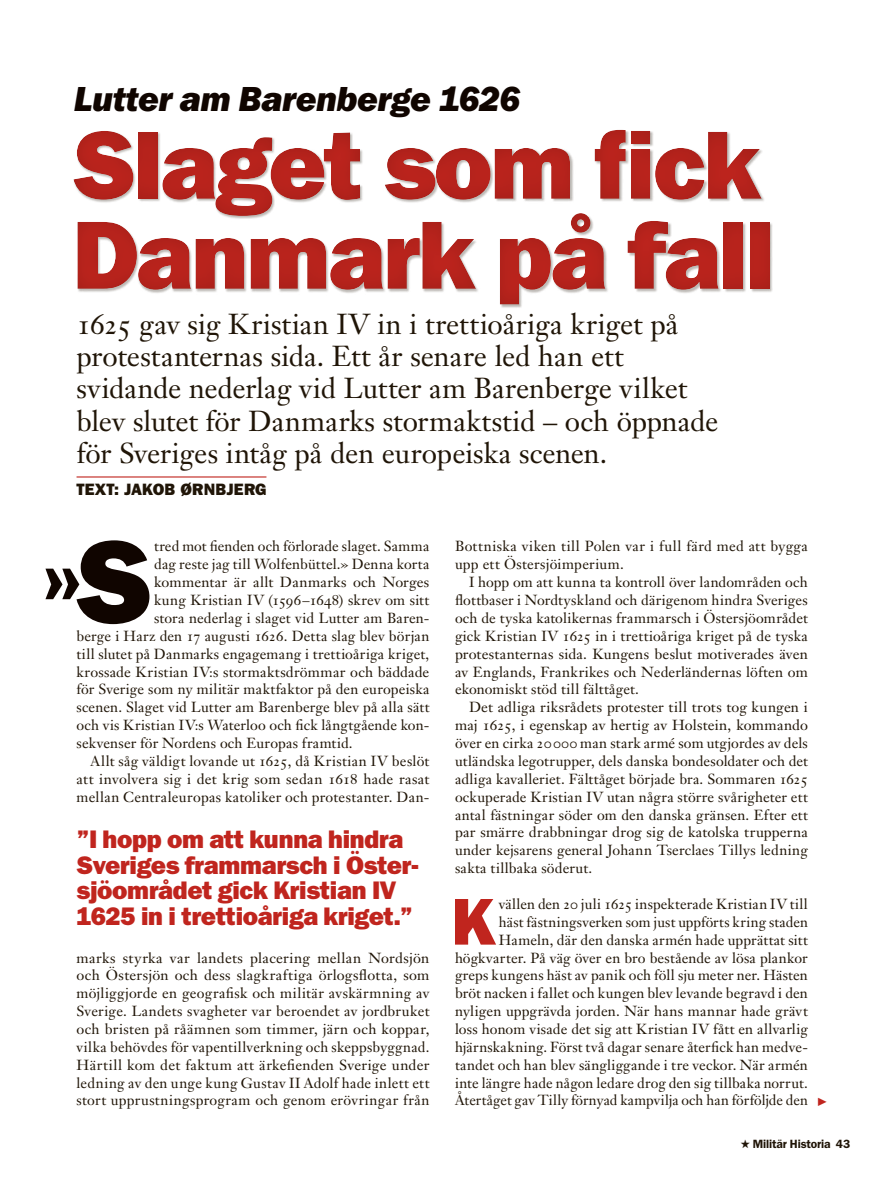
<style>
.page{position:relative;width:893px;height:1191px;background:#fff}
.page>*{position:absolute;margin:0;border:0;box-sizing:border-box;transform-origin:0 0}
.t1{font:118.5px "ITC Franklin Gothic Std Hvy";color:#100500}
.t2{font:108px "ITC Franklin Gothic Std Hvy";color:#100500}
.t3{font:97.5px/90px "ITC Franklin Gothic Std Hvy";letter-spacing:-.02em;color:#c0251e}
.t4{font:66.45px "ITC Franklin Gothic Std Hvy";color:#c0251e}
.t5{font:36px "ITC Franklin Gothic Std Hvy It";letter-spacing:-.02em;color:#100500}
.t6{font:28.5px/32.2px "Janson Text PH Roman";color:#201507}
.t7{font:25.5px/25.5px "ITC Franklin Gothic Std Hvy";letter-spacing:-.015em;color:#c0251e}
.t8{font:16.5px "ITC Franklin Gothic Std Hvy";letter-spacing:.01em;color:#201507}
.t9{font:14.4px/17.9px "Janson Text PH Roman";letter-spacing:.01em;color:#201507;text-align:justify}
.t10{font:600 12px "ITC Franklin Gothic Std";letter-spacing:-.01em;color:#201507}
.t11{font:12px "Franklin Gothic";color:#c0251e}
</style>
<div class="page">
<div style="left:51px;top:107px;width:826px;height:206px;background:#201507;opacity:.2"></div>
<hr style="left:77px;top:476px;width:189px;height:1px;background:#c0251e">
<h3 class="t5" style="left:74px;top:78px;width:448px">Lutter am Barenberge 1626</h3>
<h3 class="t3" style="left:72px;top:120px;width:703px">Slaget som fick<br>Danmark på fall</h3>
<p class="t6" style="left:77px;top:307px;width:643px">1625 gav sig Kristian IV in i trettioåriga kriget på protestanternas sida. Ett år senare led han ett svidande nederlag vid Lutter am Barenberge vilket blev slutet för Danmarks stormaktstid – och öppnade för Sveriges intåg på den europeiska scenen.</p>
<p class="t8" style="left:77px;top:479px;width:191px">Text: Jakob Ørnbjerg</p>
<h1 class="t1" style="left:75px;top:512px;width:80px">S</h1>
<p class="t9" style="left:154px;top:537px;width:277px">tred mot fienden och förlorade slaget. Samma</p>
<p class="t9" style="left:154px;top:555px;width:277px">dag reste jag till Wolfenbüttel.” Denna korta</p>
<p class="t9" style="left:154px;top:573px;width:277px">kommentar är allt Danmarks och Norges</p>
<p class="t9" style="left:154px;top:591px;width:277px">kung Kristian IV (1596–1648) skrev om sitt</p>
<p class="t9" style="left:154px;top:609px;width:277px">stora nederlag i slaget vid Lutter am Baren-</p>
<p class="t9" style="left:77px;top:627px;width:354px">berge i Harz den 17 augusti 1626. Detta slag blev början</p>
<p class="t9" style="left:77px;top:644px;width:354px">till slutet på Danmarks engagemang i trettioåriga kriget,</p>
<p class="t9" style="left:77px;top:662px;width:354px">krossade Kristian IV:s stormaktsdrömmar och bäddade</p>
<p class="t9" style="left:77px;top:680px;width:354px">för Sverige som ny militär maktfaktor på den europeiska</p>
<p class="t9" style="left:77px;top:698px;width:354px">scenen. Slaget vid Lutter am Barenberge blev på alla sätt</p>
<p class="t9" style="left:77px;top:716px;width:354px">och vis Kristian IV:s Waterloo och fick långtgående kon-</p>
<p class="t9" style="left:77px;top:734px;width:278px">sekvenser för Nordens och Europas framtid.</p>
<p class="t9" style="left:91px;top:752px;width:340px">Allt såg väldigt lovande ut 1625, då Kristian IV beslöt</p>
<p class="t9" style="left:77px;top:769px;width:354px">att involvera sig i det krig som sedan 1618 hade rasat</p>
<p class="t9" style="left:77px;top:787px;width:354px">mellan Centraleuropas katoliker och protestanter. Dan-</p>
<h2 class="t2" style="left:40px;top:511px;width:46px">››</h2>
<h3 class="t7" style="left:77px;top:826px;width:343px">”I hopp om att kunna hindra<br>Sveriges frammarsch i Öster&shy;sjöområdet gick Kristian IV<br>1625 in i trettioåriga kriget.”</h3>
<p class="t9" style="left:77px;top:948px;width:354px">marks styrka var landets placering mellan Nordsjön och Östersjön och dess slagkraftiga örlogsflotta, som möjliggjorde en geografisk och militär avskärmning av Sverige. Landets svagheter var beroendet av jordbruket och bristen på råämnen som timmer, järn och koppar, vilka behövdes för vapentillverkning och skeppsbyggnad.<br>Härtill kom det faktum att ärkefienden Sverige under ledning av den unge kung Gustav II Adolf hade inlett ett stort upprustningsprogram och genom erövringar från</p>
<p class="t9" style="left:455px;top:537px;width:354px">Bottniska viken till Polen var i full färd med att bygga upp ett Östersjöimperium.</p>
<p class="t9" style="left:455px;top:573px;width:354px;text-indent:14px">I hopp om att kunna ta kontroll över landområden och flottbaser i Nordtyskland och därigenom hindra Sveriges och de tyska katolikernas frammarsch i Östersjöområdet gick Kristian IV 1625 in i trettioåriga kriget på de tyska protestanternas sida. Kungens beslut motiverades även av Englands, Frankrikes och Nederländernas löften om ekonomiskt stöd till fälttåget.</p>
<p class="t9" style="left:455px;top:698px;width:354px;text-indent:14px">Det adliga riksrådets protester till trots tog kungen i maj 1625, i egenskap av hertig av Holstein, kommando över en cirka 20 000 man stark armé som utgjordes av dels utländska legotrupper, dels danska bondesoldater och det adliga kavalleriet. Fälttåget började bra. Sommaren 1625 ockuperade Kristian IV utan några större svårigheter ett antal fästningar söder om den danska gränsen. Efter ett par smärre drabbningar drog sig de katolska trupperna under kejsarens general Johann Tserclaes Tillys ledning sakta tillbaka söderut.</p>
<h3 class="t4" style="left:452px;top:882px;width:45px">K</h3>
<p class="t9" style="left:455px;top:895px;width:354px;text-align:right">vällen den 20 juli 1625 inspekterade Kristian IV till<br>häst fästningsverken som just uppförts kring staden Hameln, där den danska armén hade upprättat sitt högkvarter. På väg över en bro bestående av lösa plankor greps kungens häst av panik och föll sju meter ner. Hästen bröt nacken i fallet och kungen blev levande begravd i den nyligen uppgrävda jorden. När hans mannar hade grävt loss honom visade det sig att Kristian IV fått en allvarlig hjärnskakning. Först två dagar senare återfick han medve&shy;tandet och han blev sängliggande i tre veckor. När armén inte längre hade någon ledare drog den sig tillbaka norrut.<br>Återtåget gav Tilly förnyad kampvilja och han förföljde den</p>
<p class="t11" style="left:816px;top:1094px;width:13px">►</p>
<p class="t10" style="left:740px;top:1137px;width:112px">★ Militär Historia 43</p>
</div>
